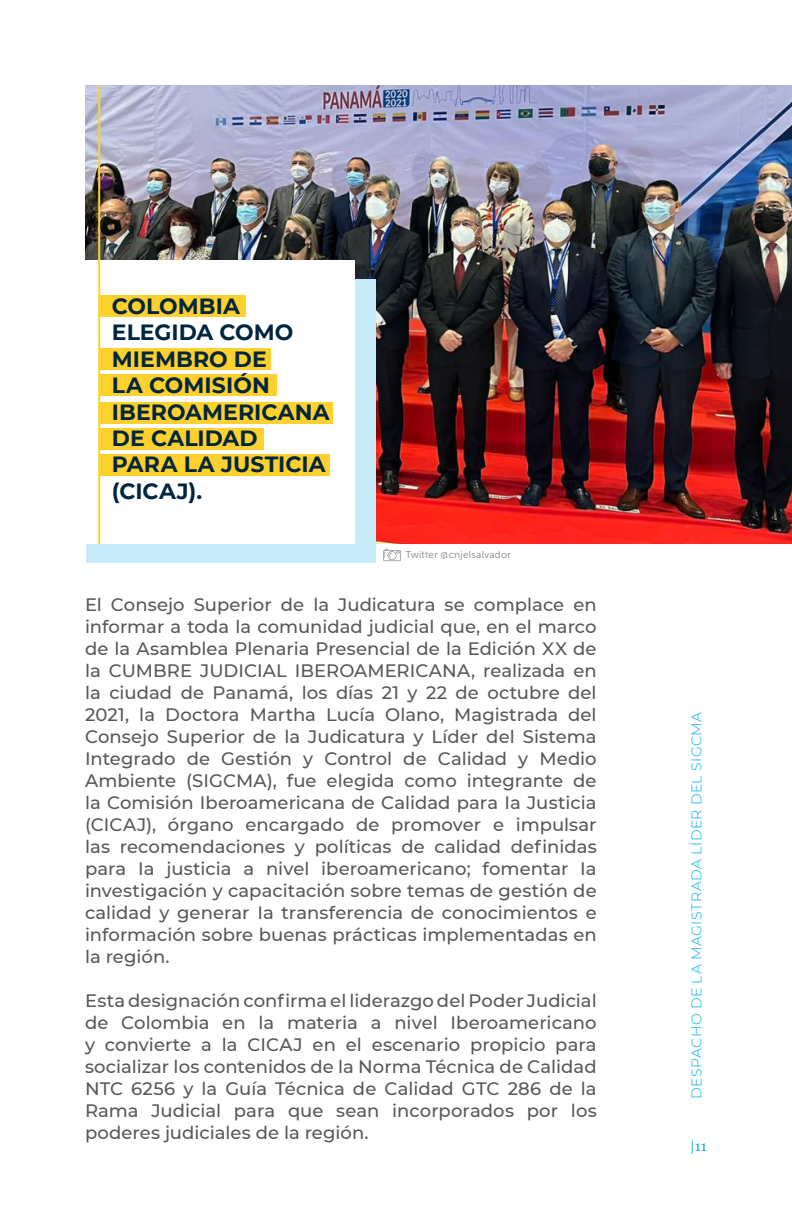
<style>
.page{position:relative;width:792px;height:1224px;background:#fff}
.page>*{position:absolute;margin:0;border:0;box-sizing:border-box;transform-origin:0 0}
.TITULOS{font:700 22px/26.4px "Montserrat";color:#00263f}
.TEXTO_CORRIDO{font:500 18px/22px "Montserrat";letter-spacing:.005em;color:#57585a;text-align:justify}
.t1{font:300 14px "Montserrat";letter-spacing:.035em;color:#00aeef}
.t2{font:14px "Georgia";color:#00aeef}
.FOTO__PIE_DE_FOTO{font:10px "Museo Sans 300";letter-spacing:.025em;color:#808285}
</style>
<div class="page">
<img style="left:86px;top:85px;width:706px;height:459px">
<div style="left:86px;top:279px;width:289px;height:284px;background:#c6eafa"></div>
<div style="left:65px;top:260px;width:290px;height:284px;background:#fff"></div>
<hr style="left:98px;top:85px;width:2px;height:459px;background:#ffd12e">
<div style="left:100px;top:295px;width:145px;height:21px;background:#ffd12e"></div>
<div style="left:100px;top:348px;width:171px;height:22px;background:#ffd12e"></div>
<div style="left:100px;top:374px;width:177px;height:22px;background:#ffd12e"></div>
<div style="left:100px;top:402px;width:233px;height:22px;background:#ffd12e"></div>
<div style="left:100px;top:428px;width:164px;height:22px;background:#ffd12e"></div>
<div style="left:100px;top:454px;width:229px;height:22px;background:#ffd12e"></div>
<svg style="left:383px;top:549px;width:18px;height:12px"></svg>
<p class="TITULOS" style="left:112px;top:292px;width:219px">COLOMBIA<br>ELEGIDA COMO<br>MIEMBRO DE<br>LA COMISIÓN<br>IBEROAMERICANA<br>DE CALIDAD<br>PARA LA JUSTICIA (CICAJ).</p>
<p class="FOTO__PIE_DE_FOTO" style="left:405px;top:550px;width:107px">Twitter @cnjelsalvador</p>
<p class="TEXTO_CORRIDO" style="left:85px;top:593px;width:513px">El Consejo Superior de la Judicatura se complace en informar a toda la comunidad judicial que, en el marco de la Asamblea Plenaria Presencial de la Edición XX de la CUMBRE JUDICIAL IBEROAMERICANA, realizada en la ciudad de Panamá, los días 21 y 22 de octubre del 2021, la Doctora Martha Lucía Olano, Magistrada del Consejo Superior de la Judicatura y Líder del Sistema Integrado de Gestión y Control de Calidad y Medio Ambiente (SIGCMA), fue elegida como integrante de la Comisión Iberoamericana de Calidad para Ia Justicia (CICAJ), órgano encargado de promover e impulsar las recomendaciones y políticas de calidad definidas para Ia justicia a nivel iberoamericano; fomentar Ia investigación y capacitación sobre temas de gestión de calidad y generar Ia transferencia de conocimientos e información sobre buenas prácticas implementadas en la región.</p>
<p class="TEXTO_CORRIDO" style="left:85px;top:989px;width:513px">Esta designación confirma el liderazgo del Poder Judicial de Colombia en la materia a nivel Iberoamericano y convierte a la CICAJ en el escenario propicio para socializar los contenidos de la Norma Técnica de Calidad NTC 6256 y la Guía Técnica de Calidad GTC 286 de la Rama Judicial para que sean incorporados por los poderes judiciales de la región.</p>
<p class="t1" style="left:687px;top:1099px;width:389px;rotate:-90deg">DESPACHO DE LA MAGISTRADA LÍDER DEL SIGCMA</p>
<p class="t2" style="left:690px;top:1136px;width:19px">|11</p>
</div>
